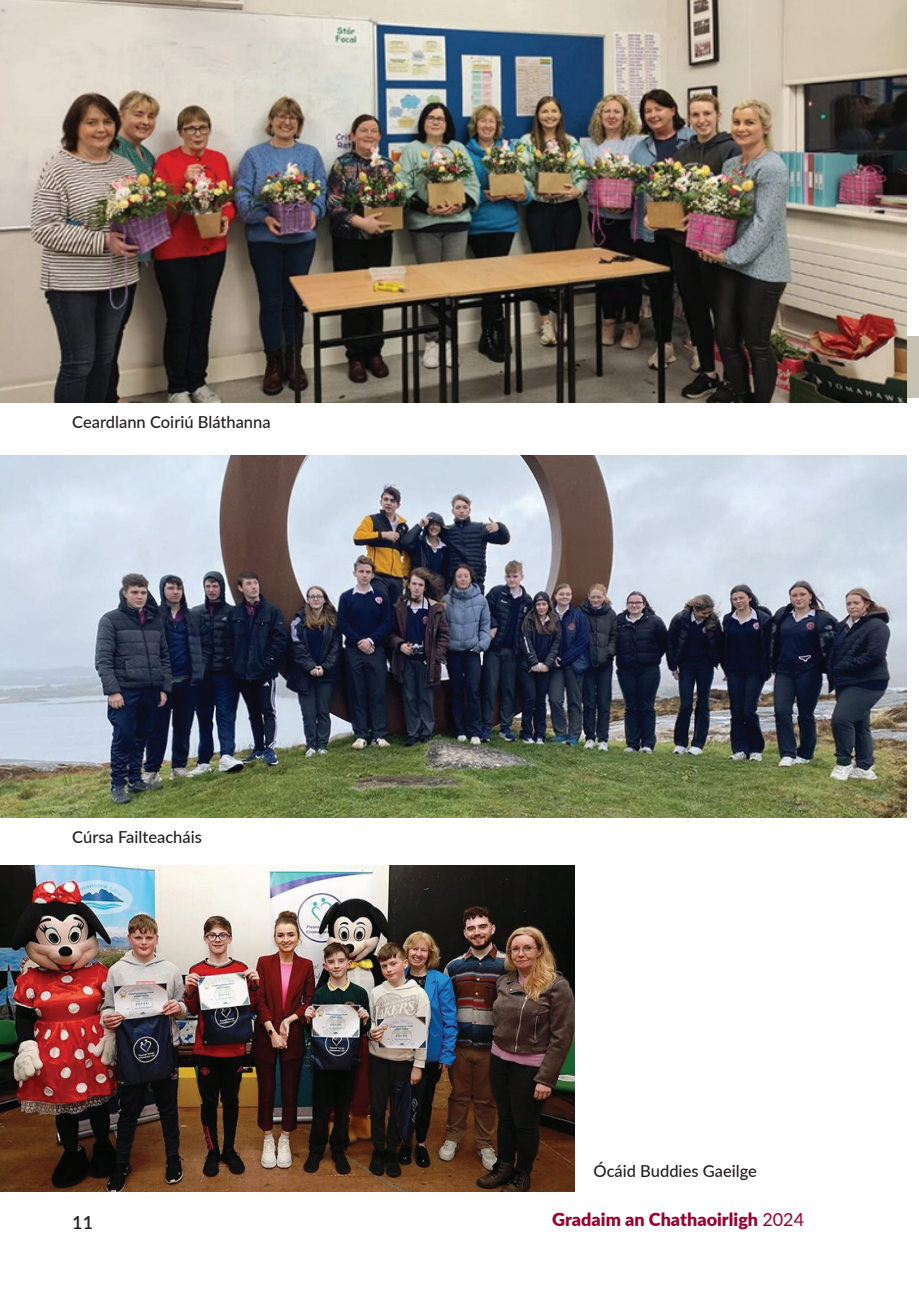
<style>
.page{position:relative;width:919px;height:1289px;background:#fff}
.page>*{position:absolute;margin:0;border:0;box-sizing:border-box;transform-origin:0 0}
.t1{font:900 18px "Lato";color:#98012d}
.t2{font:600 18px "Lato";color:#231f20}
.t3{font:500 16.5px "Lato";color:#231f20}
.s1{font-weight:400}
</style>
<div class="page">
<div style="left:906px;top:336px;width:12px;height:61px;background:#c5c2b4"></div>
<img style="left:0;top:0;width:906px;height:402px">
<img style="left:0;top:455px;width:906px;height:362px">
<img style="left:0;top:865px;width:574px;height:326px">
<p class="t3" style="left:72px;top:412px;width:200px">Ceardlann Coiriú Bláthanna</p>
<p class="t3" style="left:72px;top:827px;width:131px">Cúrsa Failteacháis</p>
<p class="t3" style="left:593px;top:1160px;width:165px">Ócáid Buddies Gaeilge</p>
<p class="t2" style="left:72px;top:1211px;width:22px">11</p>
<p class="t1" style="left:552px;top:1207px;width:253px">Gradaim an Chathaoirligh <span class="s1">2024</span></p>
</div>
